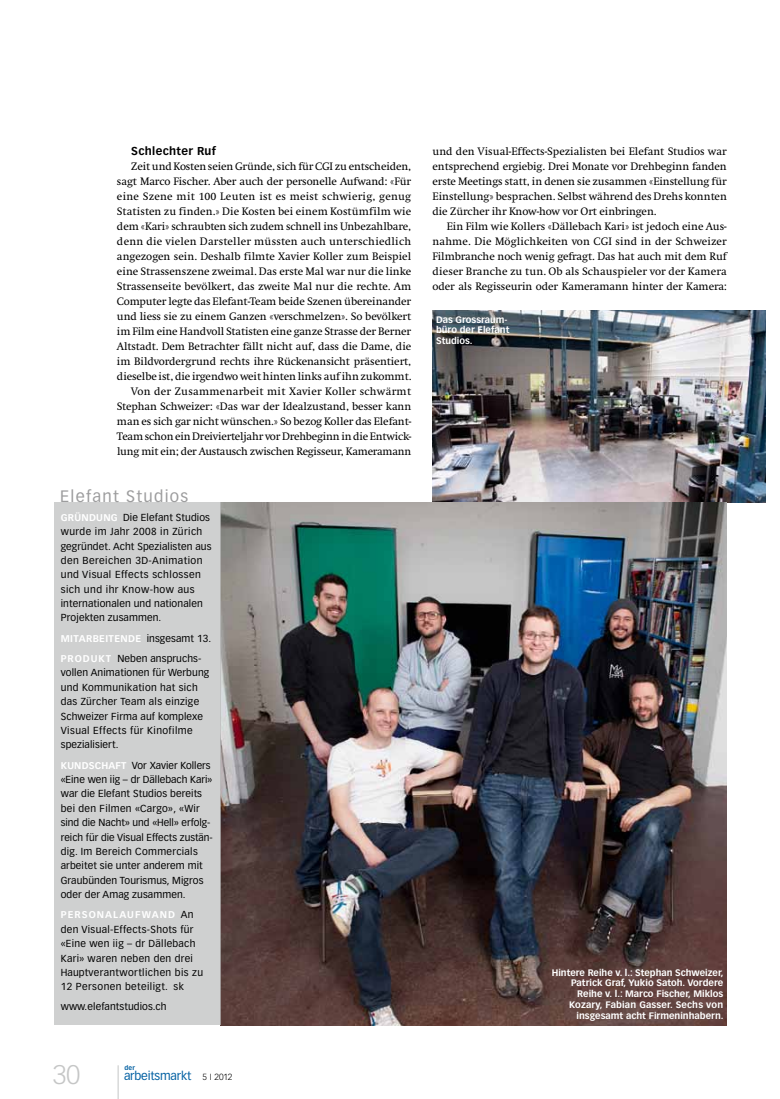
<style>
.page{position:relative;width:780px;height:1099px;background:#fff}
.page>*{position:absolute;margin:0;border:0;box-sizing:border-box;transform-origin:0 0}
.t1{font:300 26.25px "Vectora LT Std";color:#c5c6c6}
.t2{font:16.25px "Vectora LT Std";letter-spacing:.08em;color:#9c9c9d}
.t3{font:12px "Vectora LT Std";letter-spacing:-.015em;color:#005fa1}
.t4{font:11.25px/15px "Swift EF";letter-spacing:-.01em;color:#000;text-align:justify}
.t5{font:700 11.25px "Vectora LT Std";letter-spacing:.03em;color:#000}
.t6{font:10px/14.4px "Vectora LT Std";letter-spacing:.01em;color:#000}
.t7{font:10px/14.4px "Vectora LT Std";letter-spacing:.03em;color:#000}
.t8{font:700 9.62px "Vectora LT Std";letter-spacing:.04em;color:#fff}
.t9{font:700 9.62px "Vectora LT Std";letter-spacing:.095em;color:#fff}
.t10{font:700 9.25px/10.8px "Vectora LT Std";color:#fff;text-align:right}
.t11{font:300 8.75px "Vectora LT Std";color:#000}
.t12{font:700 6.25px "Vectora LT Std";color:#005fa1}
.s1{font-weight:700;font-size:9.62px;color:#fff}
.s2{font-weight:400;font-size:10px;color:#000}
</style>
<div class="page">
<img style="left:432px;top:310px;width:333px;height:192px">
<hr style="left:118px;top:1065px;width:1px;height:33px;background:#c5c6c6">
<img style="left:220px;top:502px;width:506px;height:523px">
<div style="left:54px;top:502px;width:166px;height:523px;background:#cfd0d0"></div>
<p class="t5" style="left:131px;top:144px;width:86px">Schlechter Ruf</p>
<p class="t4" style="left:117px;top:159px;width:296px;text-align:right">Zeit und Kosten seien Gründe, sich für CGI zu entscheiden, sagt Marco Fischer. Aber auch der personelle Aufwand: «Für eine Szene mit 100 Leuten ist es meist schwierig, genug Statisten zu finden.» Die Kosten bei einem Kostümfilm wie dem «Kari» schraubten sich zudem schnell ins Unbezahlbare, denn die vielen Darsteller müssten auch unterschiedlich angezogen sein. Deshalb filmte Xavier Koller zum Beispiel eine Strassenszene zweimal. Das erste Mal war nur die linke Strassenseite bevölkert, das zweite Mal nur die rechte. Am Computer legte das Elefant-Team beide Szenen übereinander und liess sie zu einem Ganzen «verschmelzen». So bevölkert im Film eine Handvoll Statisten eine ganze Strasse der Berner Altstadt. Dem Betrachter fällt nicht auf, dass die Dame, die im Bildvordergrund rechts ihre Rückenansicht präsentiert, dieselbe ist, die irgendwo weit hinten links auf ihn zukommt.<br>Von der Zusammenarbeit mit Xavier Koller schwärmt Stephan Schweizer: «Das war der Idealzustand, besser kann man es sich gar nicht wünschen.» So bezog Koller das Elefant-Team schon ein Dreivierteljahr vor Drehbeginn in die Entwick&shy;lung mit ein; der Austausch zwischen Regisseur, Kameramann</p>
<h2 class="t2" style="left:60px;top:487px;width:130px">Elefant Studios</h2>
<p class="t6" style="left:61px;top:510px;width:152px"><span class="s1">GRÜNDUNG</span> Die Elefant Studios wurde im Jahr 2008 in Zürich gegründet. Acht Spezialisten aus den Bereichen 3D-Animation und Visual Effects schlossen sich und ihr Know-how aus internationalen und nationalen<br>Projekten zusammen.</p>
<p class="t8" style="left:61px;top:632px;width:152px">MITARBEITENDE <span class="s2">insgesamt 13.</span></p>
<p class="t6" style="left:61px;top:651px;width:150px"><span class="s1">PRODUKT</span> Neben anspruchs&shy;vollen Animationen für Werbung und Kommunikation hat sich das Zürcher Team als einzige<br>Schweizer Firma auf komplexe<br>Visual Effects für Kinofilme spezialisiert.</p>
<p class="t6" style="left:61px;top:758px;width:154px"><span class="s1">KUNDSCHAFT</span> Vor Xavier Kollers «Eine wen iig – dr Dällebach Kari» war die Elefant Studios bereits bei den Filmen «Cargo», «Wir sind die Nacht» und «Hell» erfolg&shy;reich für die Visual Effects zustän&shy;dig. Im Bereich Commercials arbeitet sie unter anderem mit<br>Graubünden Tourismus, Migros oder der Amag zusammen.</p>
<p class="t9" style="left:61px;top:909px;width:134px">PERSONALAUFWAND <span class="s2">An</span></p>
<p class="t7" style="left:61px;top:922px;width:144px">den Visual-Effects-Shots für «Eine wen iig – dr Dällebach<br>Kari» waren neben den drei<br>Hauptverantwortlichen bis zu<br>12 Personen beteiligt. sk</p>
<p class="t6" style="left:61px;top:999px;width:107px">www.elefantstudios.ch</p>
<h1 class="t1" style="left:53px;top:1059px;width:29px">30</h1>
<p class="t11" style="left:202px;top:1071px;width:31px">5 I 2012</p>
<p class="t12" style="left:125px;top:1064px;width:12px">der</p>
<p class="t3" style="left:124px;top:1068px;width:69px">arbeitsmarkt</p>
<p class="t4" style="left:432px;top:144px;width:296px">und den Visual-Effects-Spezialisten bei Elefant Studios war entsprechend ergiebig. Drei Monate vor Drehbeginn fanden erste Meetings statt, in denen sie zusammen «Einstellung für Einstellung» besprachen. Selbst während des Drehs konnten die Zürcher ihr Know-how vor Ort einbringen.</p>
<p class="t4" style="left:432px;top:219px;width:296px;text-indent:14px">Ein Film wie Kollers «Dällebach Kari» ist jedoch eine Aus&shy;nahme. Die Möglichkeiten von CGI sind in der Schweizer Filmbranche noch wenig gefragt. Das hat auch mit dem Ruf dieser Branche zu tun. Ob als Schauspieler vor der Kamera oder als Regisseurin oder Kameramann hinter der Kamera:</p>
<p class="t10" style="left:436px;top:314px;width:75px;text-align:left">Das Grossraum&shy;büro der Elefant<br>Studios.</p>
<p class="t10" style="left:551px;top:967px;width:173px">Hintere Reihe v. l.: Stephan Schweizer, Patrick Graf, Yukio Satoh. Vordere Reihe v. l.: Marco Fischer, Miklos Kozary, Fabian Gasser. Sechs von insgesamt acht Firmeninhabern.</p>
</div>
